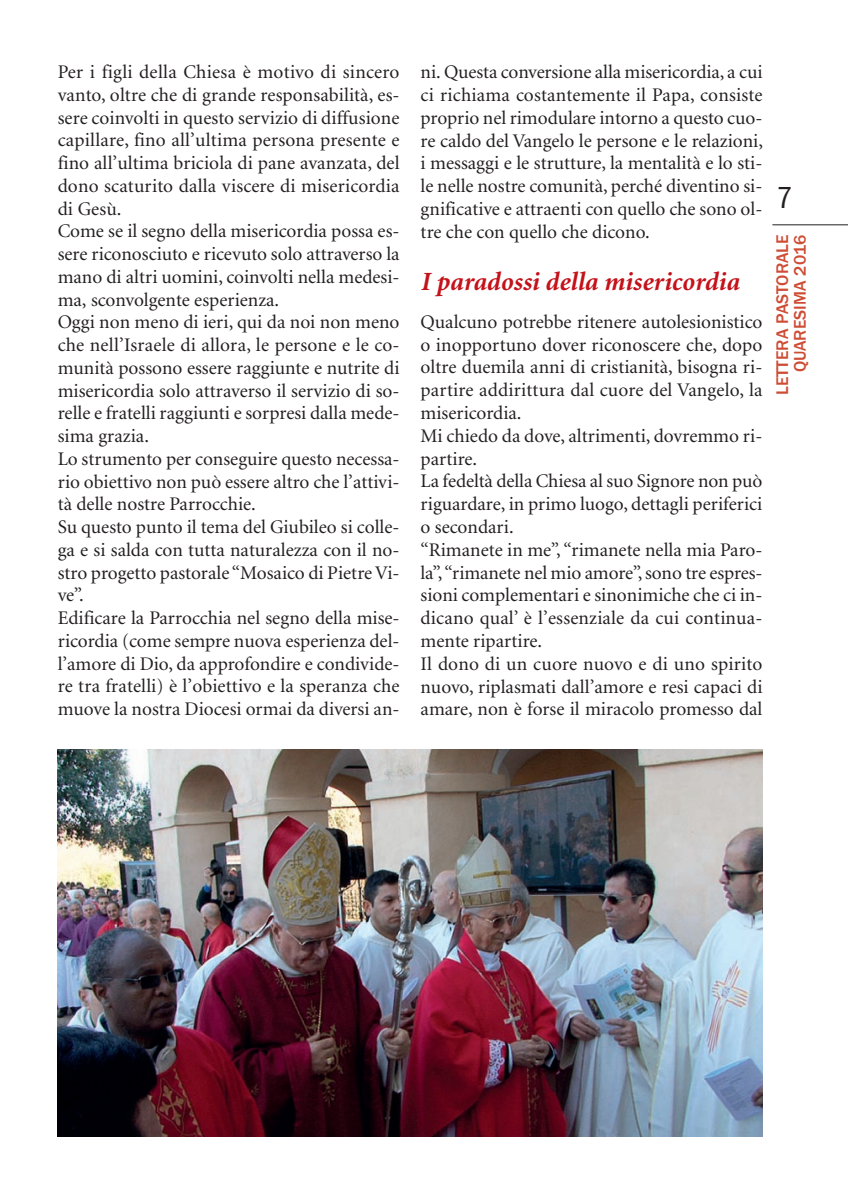
<style>
.page{position:relative;width:848px;height:1204px;background:#fff}
.page>*{position:absolute;margin:0;border:0;box-sizing:border-box;transform-origin:0 0}
.t1{font:condensed 31.5px "Franklin Gothic";color:#231f20}
.t2{font:italic 700 26.25px "Minion";color:#c4121a}
.t3{font:19.25px/22.8px "Minion";color:#231f20}
.t4{font:500 17.5px/17.5px "Franklin Gothic";color:#ce4c34;text-align:right}
</style>
<div class="page">
<hr style="left:772px;top:224px;width:76px;height:1px;background:#231f20">
<img style="left:58px;top:749px;width:704px;height:387px">
<p class="t3" style="left:58px;top:62px;width:343px">Per i figli della Chiesa è motivo di sincero vanto, oltre che di grande responsabilità, es&shy;sere coinvolti in questo servizio di diffusione capillare, fino all’ultima persona presente e fino all’ultima briciola di pane avanzata, del dono scaturito dalla viscere di misericordia di Gesù.<br>Come se il segno della misericordia possa es&shy;sere riconosciuto e ricevuto solo attraverso la mano di altri uomini, coinvolti nella medesi&shy;ma, sconvolgente esperienza.<br>Oggi non meno di ieri, qui da noi non meno che nell’Israele di allora, le persone e le co&shy;munità possono essere raggiunte e nutrite di misericordia solo attraverso il servizio di so&shy;relle e fratelli raggiunti e sorpresi dalla mede&shy;sima grazia.<br>Lo strumento per conseguire questo necessa&shy;rio obiettivo non può essere altro che l’attivi&shy;tà delle nostre Parrocchie.<br>Su questo punto il tema del Giubileo si colle&shy;ga e si salda con tutta naturalezza con il no&shy;stro progetto pastorale “Mosaico di Pietre Vi&shy;ve”.<br>Edificare la Parrocchia nel segno della mise&shy;ricordia (come sempre nuova esperienza del&shy;l’amore di Dio, da approfondire e condivide&shy;re tra fratelli) è l’obiettivo e la speranza che muove la nostra Diocesi ormai da diversi an-</p>
<p class="t3" style="left:420px;top:62px;width:344px;text-align:justify">ni. Questa conversione alla misericordia, a cui ci richiama costantemente il Papa, consiste proprio nel rimodulare intorno a questo cuo&shy;re caldo del Vangelo le persone e le relazioni, i messaggi e le strutture, la mentalità e lo sti&shy;le nelle nostre comunità, perché diventino si&shy;gnificative e attraenti con quello che sono ol&shy;tre che con quello che dicono.</p>
<h2 class="t2" style="left:420px;top:271px;width:320px">I paradossi della misericordia</h2>
<p class="t3" style="left:420px;top:312px;width:343px">Qualcuno potrebbe ritenere autolesionistico o inopportuno dover riconoscere che, dopo oltre duemila anni di cristianità, bisogna ri&shy;partire addirittura dal cuore del Vangelo, la misericordia.<br>Mi chiedo da dove, altrimenti, dovremmo ri&shy;partire.<br>La fedeltà della Chiesa al suo Signore non può riguardare, in primo luogo, dettagli periferici o secondari.<br>“Rimanete in me”, “rimanete nella mia Paro&shy;la”, “rimanete nel mio amore”, sono tre espres&shy;sioni complementari e sinonimiche che ci in&shy;dicano qual’ è l’essenziale da cui continua&shy;mente ripartire.<br>Il dono di un cuore nuovo e di uno spirito nuovo, riplasmati dall’amore e resi capaci di amare, non è forse il miracolo promesso dal</p>
<h1 class="t1" style="left:776px;top:187px;width:18px">7</h1>
<p class="t4" style="left:775px;top:395px;width:162px;rotate:-90deg">LETTERA PASTORALE<br>QUARESIMA 2016</p>
</div>
